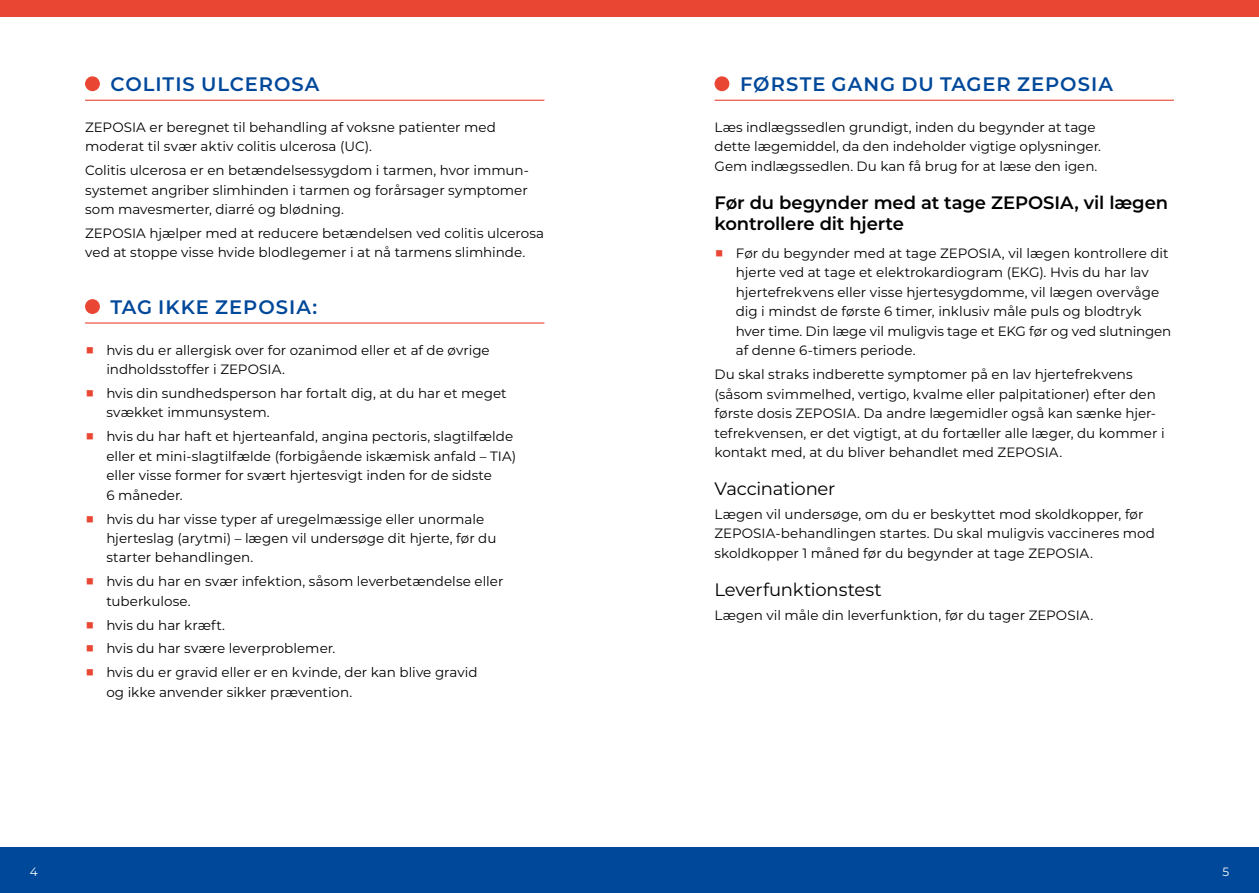
<style>
.page{position:relative;width:1259px;height:893px;background:#fff}
.page>*{position:absolute;margin:0;border:0;box-sizing:border-box;transform-origin:0 0}
.t1{font:600 19.5px "Montserrat";letter-spacing:.05em;color:#00489a}
.t2{font:600 18px/21px "Montserrat";letter-spacing:-.005em;color:#000}
.t3{font:18px "Montserrat";letter-spacing:-.015em;color:#000}
.t4{font:13.5px/19.5px "Montserrat";color:#000}
.t5{font:12px "Montserrat";color:#fff}
</style>
<div class="page">
<div style="left:0;top:0;width:629px;height:17px;background:#e94734"></div>
<div style="left:0;top:847px;width:629px;height:46px;background:#00489a"></div>
<div style="left:629px;top:847px;width:630px;height:46px;background:#00489a"></div>
<div style="left:629px;top:0;width:630px;height:17px;background:#e94734"></div>
<hr style="left:85px;top:100px;width:459px;height:1px;background:#e94734">
<hr style="left:85px;top:322px;width:459px;height:2px;background:#e94734">
<div style="left:86px;top:77px;width:13px;height:13px;background:#e94734;border-radius:50%"></div>
<div style="left:85px;top:76px;width:15px;height:15px;border:1px solid #e94734;border-radius:50%"></div>
<div style="left:86px;top:300px;width:13px;height:13px;background:#e94734;border-radius:50%"></div>
<div style="left:85px;top:299px;width:15px;height:15px;border:1px solid #e94734;border-radius:50%"></div>
<hr style="left:714px;top:100px;width:460px;height:1px;background:#e94734">
<div style="left:715px;top:77px;width:13px;height:13px;background:#e94734;border-radius:50%"></div>
<div style="left:714px;top:76px;width:15px;height:15px;border:1px solid #e94734;border-radius:50%"></div>
<h1 class="t1" style="left:111px;top:70px;width:210px">COLITIS ULCEROSA</h1>
<p class="t4" style="left:85px;top:117px;width:412px">ZEPOSIA er beregnet til behandling af voksne patienter med moderat til svær aktiv colitis ulcerosa (UC).</p>
<p class="t4" style="left:85px;top:160px;width:445px;text-align:justify">Colitis ulcerosa er en betændelsessygdom i tarmen, hvor immun&shy;systemet angriber slimhinden i tarmen og forårsager symptomer som mavesmerter, diarré og blødning.</p>
<p class="t4" style="left:85px;top:223px;width:460px">ZEPOSIA hjælper med at reducere betændelsen ved colitis ulcerosa ved at stoppe visse hvide blodlegemer i at nå tarmens slimhinde.</p>
<h1 class="t1" style="left:111px;top:293px;width:208px">TAG IKKE ZEPOSIA:</h1>
<p class="t4" style="left:106px;top:340px;width:385px">hvis du er allergisk over for ozanimod eller et af de øvrige indholdsstoffer i ZEPOSIA.</p>
<p class="t4" style="left:106px;top:383px;width:402px">hvis din sundhedsperson har fortalt dig, at du har et meget svækket immunsystem.</p>
<p class="t4" style="left:106px;top:426px;width:411px">hvis du har haft et hjerteanfald, angina pectoris, slagtilfælde eller et mini-slagtilfælde (forbigående iskæmisk anfald – TIA) eller visse former for svært hjertesvigt inden for de sidste<br>6 måneder.</p>
<p class="t4" style="left:106px;top:508px;width:392px">hvis du har visse typer af uregelmæssige eller unormale hjerteslag (arytmi) – lægen vil undersøge dit hjerte, før du starter behandlingen.</p>
<p class="t4" style="left:106px;top:571px;width:398px">hvis du har en svær infektion, såsom leverbetændelse eller tuberkulose.</p>
<p class="t4" style="left:106px;top:612px;width:373px;line-height:23.7px">hvis du har kræft.<br>hvis du har svære leverproblemer.<br>hvis du er gravid eller er en kvinde, der kan blive gravid</p>
<p class="t4" style="left:106px;top:681px;width:247px">og ikke anvender sikker prævention.</p>
<h1 class="t1" style="left:740px;top:70px;width:374px">FØRSTE GANG DU TAGER ZEPOSIA</h1>
<p class="t4" style="left:714px;top:117px;width:388px">Læs indlægssedlen grundigt, inden du begynder at tage dette lægemiddel, da den indeholder vigtige oplysninger.<br>Gem indlægssedlen. Du kan få brug for at læse den igen.</p>
<h2 class="t2" style="left:714px;top:191px;width:455px">Før du begynder med at tage ZEPOSIA, vil lægen kontrollere dit hjerte</h2>
<p class="t4" style="left:736px;top:243px;width:437px">Før du begynder med at tage ZEPOSIA, vil lægen kontrollere dit hjerte ved at tage et elektrokardiogram (EKG). Hvis du har lav hjertefrekvens eller visse hjertesygdomme, vil lægen overvåge dig i mindst de første 6 timer, inklusiv måle puls og blodtryk hver time. Din læge vil muligvis tage et EKG før og ved slutningen af denne 6-timers periode.</p>
<p class="t4" style="left:714px;top:364px;width:452px">Du skal straks indberette symptomer på en lav hjertefrekvens (såsom svimmelhed, vertigo, kvalme eller palpitationer) efter den første dosis ZEPOSIA. Da andre lægemidler også kan sænke hjer&shy;tefrekvensen, er det vigtigt, at du fortæller alle læger, du kommer i kontakt med, at du bliver behandlet med ZEPOSIA.</p>
<h2 class="t3" style="left:714px;top:476px;width:122px">Vaccinationer</h2>
<p class="t4" style="left:714px;top:504px;width:442px">Lægen vil undersøge, om du er beskyttet mod skoldkopper, før<br>ZEPOSIA-behandlingen startes. Du skal muligvis vaccineres mod skoldkopper 1 måned før du begynder at tage ZEPOSIA.</p>
<h2 class="t3" style="left:714px;top:577px;width:169px">Leverfunktionstest</h2>
<p class="t4" style="left:714px;top:605px;width:380px">Lægen vil måle din leverfunktion, før du tager ZEPOSIA.</p>
<p class="t5" style="left:30px;top:863px;width:9px">4</p>
<p class="t5" style="left:1222px;top:863px;width:8px">5</p>
</div>
